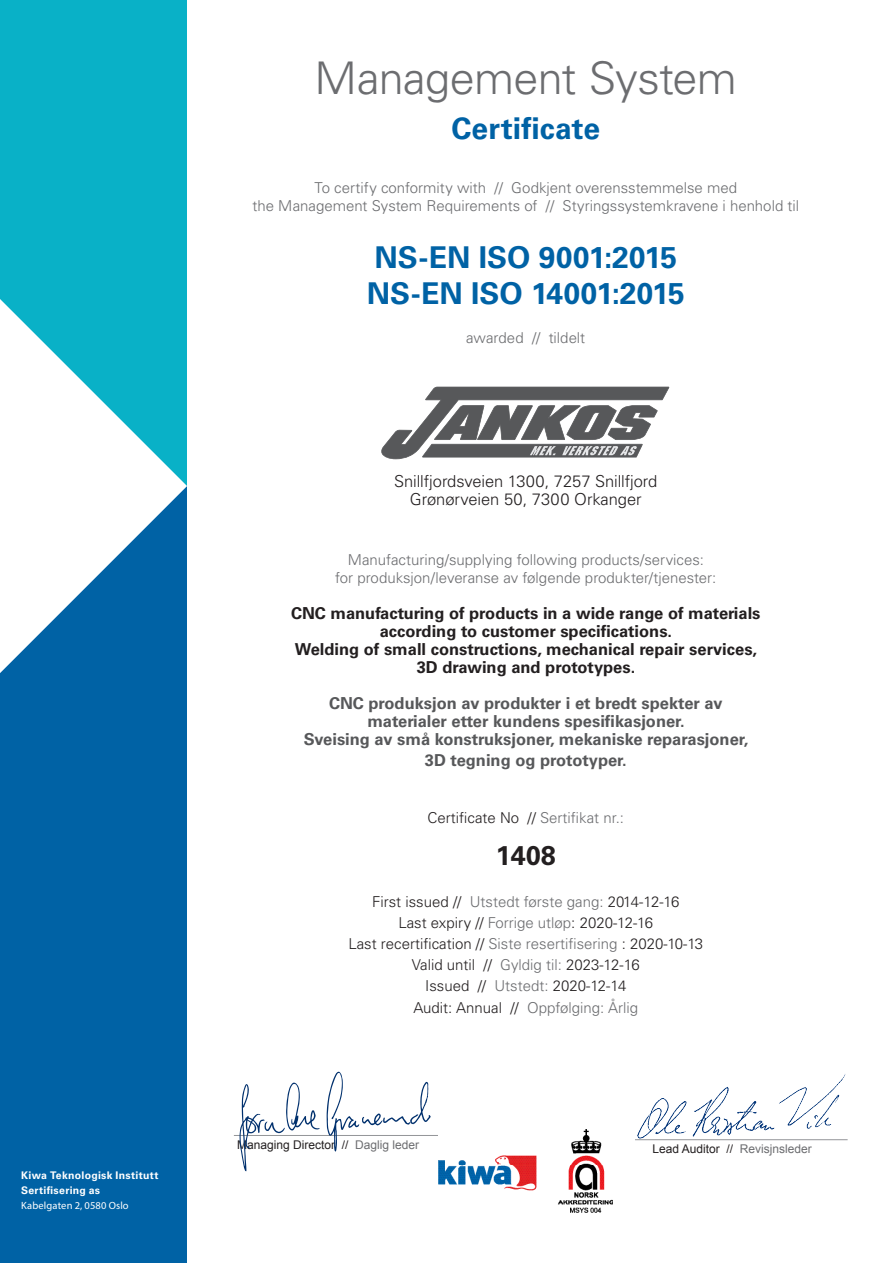
<style>
.page{position:relative;width:893px;height:1263px;background:#fff}
.page>*{position:absolute;margin:0;border:0;box-sizing:border-box;transform-origin:0 0}
.certificate_title{font:300 45px "Univers LT Std";letter-spacing:-.015em;color:#6c6d70}
.certificate{font:700 30px "Univers LT Std";color:#0062a5}
.t1{font:700 27px "Univers LT Std";color:#231f20}
.t2{font:700 16.5px "Univers LT Std";color:#231f20}
.t3{font:700 16.5px "Univers LT Std";color:#57585a}
.explanation_text{font:300 16.5px "Univers LT Std";letter-spacing:-.005em;color:#231f20}
.explanation_text-2{font:300 15px "Univers LT Std";color:#6c6d70}
.t4{font:300 15px "Univers LT Std";color:#231f20}
.t5{font:12px "Arial";color:#231f20}
.t6{font:700 10.5px/15px "Univers LT Std";letter-spacing:.025em;color:#fff}
.t7{font:10.5px "Myriad Pro";letter-spacing:.015em;color:#fff}
.s1{color:#6c6d70}
.s2{color:#231f20}
</style>
<div class="page">
<div style="left:0;top:486px;width:187px;height:777px;background:#0062a5"></div>
<div style="left:0;top:0;width:187px;height:486px;background:#09b1c7"></div>
<svg style="left:0;top:299px;width:187px;height:374px;fill:#fff"></svg>
<img style="left:637px;top:1074px;width:209px;height:65px">
<hr style="left:234px;top:1135px;width:212px;height:1px;background:#939598">
<hr style="left:635px;top:1139px;width:213px;height:1px;background:#939598">
<img style="left:439px;top:1130px;width:174px;height:83px">
<svg style="left:381px;top:387px;width:288px;height:72px"></svg>
<svg style="left:327px;top:1072px;width:104px;height:79px"></svg>
<svg style="left:240px;top:1082px;width:80px;height:89px"></svg>
<p class="t6" style="left:21px;top:1168px;width:139px">Kiwa Teknologisk Institutt<br>Sertifisering as</p>
<p class="t7" style="left:21px;top:1199px;width:109px">Kabelgaten 2, 0580 Oslo</p>
<p class="certificate_title" style="left:315px;top:51px;width:424px">Management System</p>
<p class="certificate" style="left:451px;top:111px;width:150px">Certificate</p>
<p class="explanation_text-2" style="left:314px;top:179px;width:424px">To certify conformity with // Godkjent overensstemmelse med</p>
<p class="explanation_text-2" style="left:252px;top:197px;width:548px">the Management System Requirements of // Styringssystemkravene i henhold til</p>
<p class="certificate" style="left:374px;top:240px;width:304px">NS-EN ISO 9001:2015</p>
<p class="certificate" style="left:367px;top:276px;width:319px">NS-EN ISO 14001:2015</p>
<p class="explanation_text-2" style="left:466px;top:329px;width:120px">awarded // tildelt</p>
<p class="explanation_text" style="left:394px;top:471px;width:265px">Snillfjordsveien 1300, 7257 Snillfjord</p>
<p class="explanation_text" style="left:410px;top:489px;width:233px">Grønørveien 50, 7300 Orkanger</p>
<p class="explanation_text-2" style="left:348px;top:551px;width:358px">Manufacturing/supplying following products/services:</p>
<p class="explanation_text-2" style="left:335px;top:569px;width:383px">for produksjon/leveranse av følgende produkter/tjenester:</p>
<p class="t2" style="left:291px;top:604px;width:471px">CNC manufacturing of products in a wide range of materials</p>
<p class="t2" style="left:380px;top:622px;width:294px">according to customer specifications.</p>
<p class="t2" style="left:295px;top:640px;width:464px">Welding of small constructions, mechanical repair services,</p>
<p class="t2" style="left:417px;top:658px;width:220px">3D drawing and prototypes.</p>
<p class="t3" style="left:329px;top:694px;width:395px">CNC produksjon av produkter i et bredt spekter av</p>
<p class="t3" style="left:367px;top:712px;width:319px">materialer etter kundens spesifikasjoner.</p>
<p class="t3" style="left:304px;top:730px;width:446px">Sveising av små konstruksjoner, mekaniske reparasjoner,</p>
<p class="t3" style="left:425px;top:751px;width:203px">3D tegning og prototyper.</p>
<p class="t4" style="left:428px;top:809px;width:198px">Certificate No // <span class="s1">Sertifikat nr.:</span></p>
<p class="t1" style="left:496px;top:840px;width:62px">1408</p>
<p class="t4" style="left:372px;top:893px;width:309px">First issued // <span class="s1">Utstedt første gang:</span> 2014-12-16</p>
<p class="t4" style="left:398px;top:914px;width:256px">Last expiry // <span class="s1">Forrige utløp</span>: 2020-12-16</p>
<p class="t4" style="left:348px;top:935px;width:356px">Last recertification // <span class="s1">Siste resertifisering</span> : 2020-10-13</p>
<p class="t4" style="left:412px;top:956px;width:229px">Valid until // <span class="s1">Gyldig til:</span> 2023-12-16</p>
<p class="t4" style="left:425px;top:977px;width:203px">Issued // <span class="s1">Utstedt:</span> 2020-12-14</p>
<p class="explanation_text-2" style="left:414px;top:998px;width:226px"><span class="s2">Audit: Annual //</span> Oppfølging: Årlig</p>
<p class="t5" style="left:237px;top:1136px;width:184px">Managing Director // <span class="s1">Daglig leder</span></p>
<p class="t5" style="left:652px;top:1140px;width:161px">Lead Auditor // <span class="s1">Revisjnsleder</span></p>
</div>
